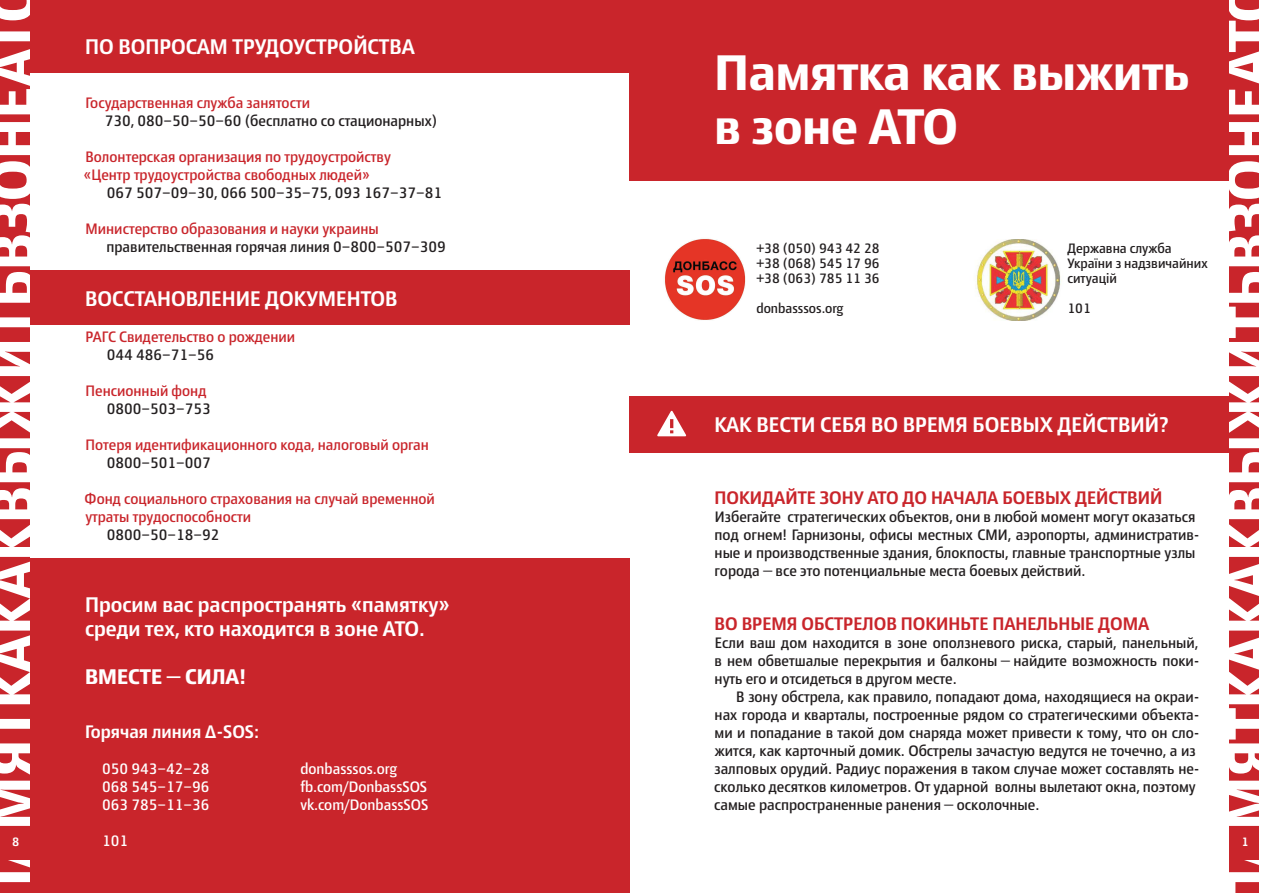
<style>
.page{position:relative;width:1263px;height:893px;background:#fff}
.page>*{position:absolute;margin:0;border:0;box-sizing:border-box;transform-origin:0 0}
.t1{font:60px "Entypo";color:#fff}
.t2{font:600 49.5px/54px "Den Haag Narrow";color:#fff}
.t3{font:500 21px/24px "Den Haag Narrow";color:#fff}
.t4{font:600 21px "Den Haag Narrow";color:#fff}
.t5{font:500 18px "Den Haag Narrow";color:#c9252b}
.t6{font:500 18px "Den Haag Narrow";color:#fff}
.t7{font:15px/18px "Den Haag Narrow";color:#231f20}
.t8{font:15px/18px "Den Haag Narrow";color:#c9252b}
.t9{font:15px/18px "Den Haag Narrow";color:#fff;text-align:justify}
.t10{font:13.5px/15px "Den Haag Narrow";color:#231f20;text-align:justify}
.t11{font:500 12px "Den Haag Narrow";color:#fff}
</style>
<div class="page">
<svg style="left:0;top:0;width:34px;height:893px"></svg>
<div style="left:0;top:826px;width:30px;height:34px;background:#c9252b"></div>
<div style="left:30px;top:558px;width:599px;height:335px;background:#c9252b"></div>
<div style="left:30px;top:0;width:599px;height:72px;background:#c9252b"></div>
<div style="left:30px;top:270px;width:599px;height:54px;background:#c9252b"></div>
<svg style="left:1227px;top:0;width:32px;height:893px"></svg>
<div style="left:1229px;top:826px;width:30px;height:34px;background:#c9252b"></div>
<div style="left:629px;top:396px;width:600px;height:57px;background:#c9252b"></div>
<div style="left:629px;top:0;width:600px;height:180px;background:#c9252b"></div>
<img style="left:664px;top:238px;width:82px;height:82px">
<img style="left:975px;top:239px;width:87px;height:81px">
<p class="t11" style="left:12px;top:837px;width:9px">8</p>
<h3 class="t3" style="left:85px;top:37px;width:331px">ПО ВОПРОСАМ ТРУДОУСТРОЙСТВА</h3>
<p class="t8" style="left:85px;top:96px;width:226px">Государственная служба занятости</p>
<p class="t7" style="left:105px;top:114px;width:334px">730, 080–50–50–60 (бесплатно со стационарных)</p>
<p class="t8" style="left:84px;top:150px;width:308px">Волонтерская организация по трудоустройству «Центр трудоустройства свободных людей»</p>
<p class="t7" style="left:107px;top:186px;width:337px">067 507–09–30, 066 500–35–75, 093 167–37–81</p>
<p class="t8" style="left:85px;top:222px;width:295px">Министерство образования и науки украины</p>
<p class="t7" style="left:106px;top:240px;width:341px">правительственная горячая линия 0–800–507–309</p>
<h3 class="t3" style="left:85px;top:289px;width:314px">ВОССТАНОВЛЕНИЕ ДОКУМЕНТОВ</h3>
<p class="t8" style="left:85px;top:330px;width:211px">РАГС Свидетельство о рождении</p>
<p class="t7" style="left:107px;top:348px;width:109px">044 486–71–56</p>
<p class="t8" style="left:85px;top:384px;width:122px">Пенсионный фонд</p>
<p class="t7" style="left:107px;top:402px;width:106px">0800–503–753</p>
<p class="t8" style="left:85px;top:438px;width:345px">Потеря идентификационного кода, налоговый орган</p>
<p class="t7" style="left:107px;top:456px;width:106px">0800–501–007</p>
<p class="t8" style="left:85px;top:492px;width:352px">Фонд социального страхования на случай временной утраты трудоспособности</p>
<p class="t7" style="left:107px;top:528px;width:114px">0800–50–18–92</p>
<h3 class="t3" style="left:85px;top:595px;width:366px">Просим вас распространять «памятку» среди тех, кто находится в зоне АТО.</h3>
<h3 class="t4" style="left:85px;top:669px;width:162px">ВМЕСТЕ — СИЛА!</h3>
<p class="t6" style="left:85px;top:725px;width:175px">Горячая линия ∆-SOS:</p>
<p class="t9" style="left:102px;top:762px;width:109px">050 943–42–28<br>068 545–17–96<br>063 785–11–36</p>
<p class="t9" style="left:102px;top:834px;width:28px">101</p>
<p class="t9" style="left:300px;top:762px;width:129px;text-align:left">donbasssos.org fb.com/DonbassSOS vk.com/DonbassSOS</p>
<h2 class="t2" style="left:714px;top:51px;width:477px">Памятка как выжить в зоне АТО</h2>
<p class="t10" style="left:756px;top:243px;width:125px">+38 (050) 943 42 28 +38 (068) 545 17 96 +38 (063) 785 11 36</p>
<p class="t10" style="left:756px;top:303px;width:88px">donbasssos.org</p>
<p class="t10" style="left:1067px;top:243px;width:142px;text-align:left">Державна служба<br>України з надзвичайних ситуацій</p>
<p class="t10" style="left:1067px;top:303px;width:25px">101</p>
<h1 class="t1" style="left:654px;top:394px;width:36px">⚠</h1>
<h3 class="t3" style="left:714px;top:415px;width:456px">КАК ВЕСТИ СЕБЯ ВО ВРЕМЯ БОЕВЫХ ДЕЙСТВИЙ?</h3>
<p class="t5" style="left:714px;top:491px;width:449px">ПОКИДАЙТЕ ЗОНУ АТО ДО НАЧАЛА БОЕВЫХ ДЕЙСТВИЙ</p>
<p class="t7" style="left:715px;top:510px;width:486px">Избегайте стратегических объектов, они в любой момент могут оказаться под огнем! Гарнизоны, офисы местных СМИ, аэропорты, административ&shy;ные и производственные здания, блокпосты, главные транспортные узлы города — все это потенциальные места боевых действий.</p>
<p class="t5" style="left:714px;top:617px;width:436px">ВО ВРЕМЯ ОБСТРЕЛОВ ПОКИНЬТЕ ПАНЕЛЬНЫЕ ДОМА</p>
<p class="t7" style="left:715px;top:636px;width:486px;text-align:justify">Если ваш дом находится в зоне оползневого риска, старый, панельный, в нем обветшалые перекрытия и балконы — найдите возможность поки&shy;нуть его и отсидеться в другом месте.</p>
<p class="t7" style="left:714px;top:690px;width:487px;text-indent:22px">В зону обстрела, как правило, попадают дома, находящиеся на окраи&shy;нах города и кварталы, построенные рядом со стратегическими объекта&shy;ми и попадание в такой дом снаряда может привести к тому, что он сло&shy;жится, как карточный домик. Обстрелы зачастую ведутся не точечно, а из залповых орудий. Радиус поражения в таком случае может составлять не&shy;сколько десятков километров. От ударной волны вылетают окна, поэтому самые распространенные ранения — осколочные.</p>
<p class="t11" style="left:1241px;top:837px;width:9px">1</p>
</div>
